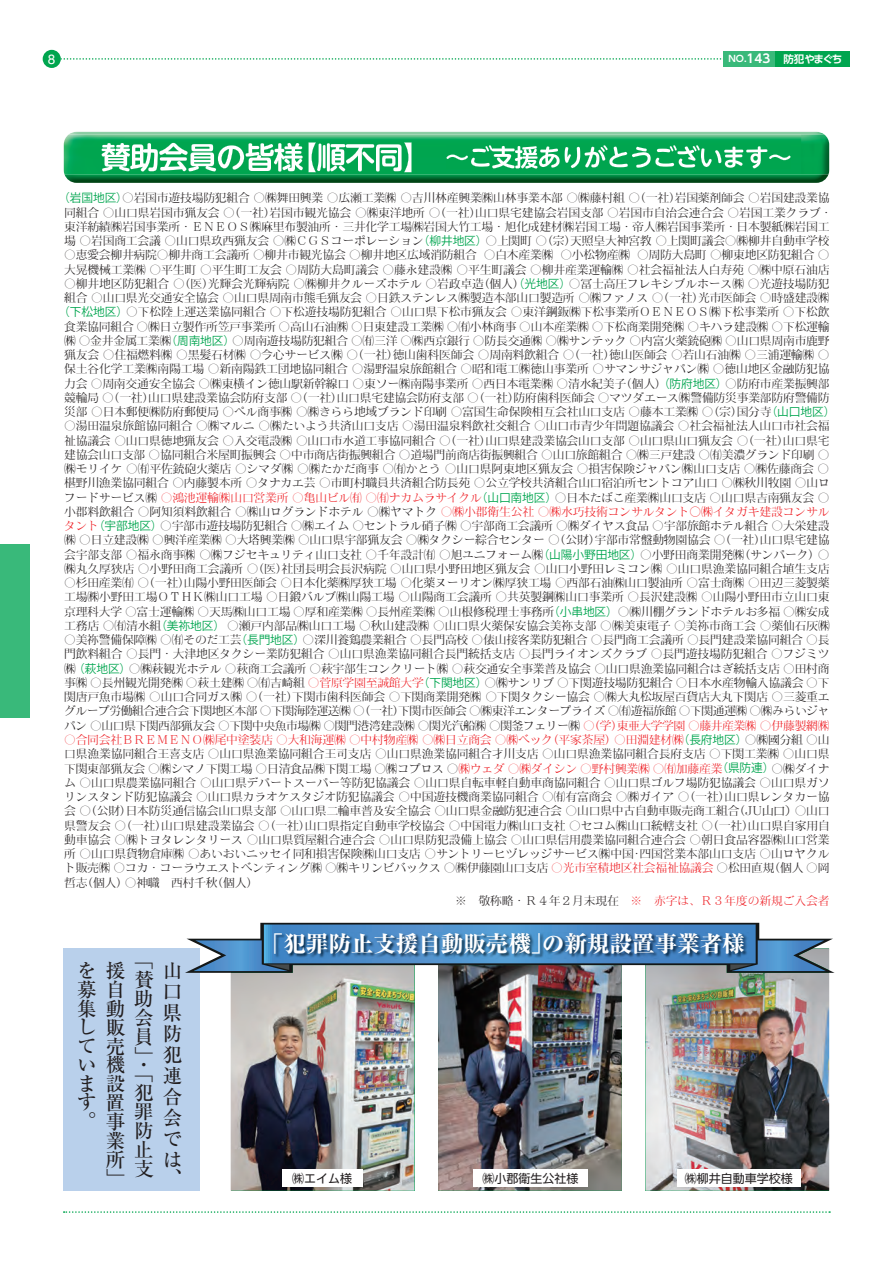
<style>
.page{position:relative;width:893px;height:1263px;background:#fff}
.page>*{position:absolute;margin:0;border:0;box-sizing:border-box;transform-origin:0 0}
.t1{font:800 22.5px "Ryumin Pr 6 N";color:#fff}
.t2{font:500 19.5px/18.9px "Ryumin Pr 6 N";color:#231f20}
.t3{font:13.5px "Helvetica Neue";color:#fff}
.t4{font:12px "UD Shin Go Pr 6 N";color:#231f20}
.t5{font:11.7px/14.2px "NIS M1 SJIS 83 pv RKSJ H";letter-spacing:-.01em;color:#231f20;text-align:justify}
.t6{font:11.7px "NIS M1 SJIS 83 pv RKSJ H";color:#ee1d23}
.t7{font:700 10.5px "UD Shin Go Pro De";letter-spacing:-.13em;color:#fff}
.s1{font-size:9px}
.s2{font-size:12px}
.s3{font-family:"Koz Go Pr 6 N";color:#00a54f}
.s4{color:#ee1d23}
.s5{font-family:"Koz Min Pro"}
.s6{color:#231f20}
</style>
<div class="page">
<svg style="left:61px;top:58px;width:661px;height:2px"></svg>
<div style="left:43px;top:50px;width:18px;height:18px;background:#00a54f;border-radius:50%"></div>
<div style="left:723px;top:51px;width:53px;height:16px;background:#39b97a"></div>
<div style="left:776px;top:51px;width:74px;height:16px;background:#00a54f"></div>
<div style="left:0;top:545px;width:30px;height:173px;background:#39b97a"></div>
<svg style="left:64px;top:1211px;width:766px;height:2px"></svg>
<img style="left:69px;top:132px;width:755px;height:3px">
<img style="left:64px;top:135px;width:765px;height:48px">
<img style="left:102px;top:142px;width:314px;height:30px">
<img style="left:446px;top:145px;width:345px;height:24px">
<div style="left:64px;top:948px;width:136px;height:243px;background:#b9d0eb"></div>
<img style="left:231px;top:973px;width:183px;height:218px">
<img style="left:438px;top:973px;width:184px;height:218px">
<img style="left:645px;top:973px;width:184px;height:218px">
<svg style="left:185px;top:923px;width:649px;height:50px"></svg>
<img style="left:274px;top:933px;width:474px;height:25px">
<div style="left:282px;top:1169px;width:80px;height:17px;background:#fff"></div>
<div style="left:473px;top:1169px;width:115px;height:17px;background:#fff"></div>
<div style="left:677px;top:1169px;width:123px;height:17px;background:#fff"></div>
<p class="t3" style="left:48px;top:49px;width:9px">8</p>
<p class="t7" style="left:728px;top:50px;width:115px"><span class="s1">NO.</span><span class="s2">143</span> 防犯やまぐち</p>
<p class="t5" style="left:58px;top:190px;width:775px;text-align:center"><span class="s3">（岩国地区）</span>○岩国市遊技場防犯組合 ○㈱舞田興業 ○広瀬工業㈱ ○吉川林産興業㈱山林事業本部 ○㈱藤村組 ○（一社）岩国薬剤師会 ○岩国建設業協同組合 ○山口県岩国市猟友会 ○（一社）岩国市観光協会 ○㈱東洋地所 ○（一社）山口県宅建協会岩国支部 ○岩国市自治会連合会 ○岩国工業クラブ・東洋紡績㈱岩国事業所・ＥＮＥＯＳ㈱麻里布製油所・三井化学工場㈱岩国大竹工場・旭化成建材㈱岩国工場・帝人㈱岩国事業所・日本製紙㈱岩国工場 ○岩国商工会議 ○山口県玖西猟友会 ○㈱ＣＧＳコーポレーション<span class="s3">（柳井地区）</span>○上関町 ○（宗）天照皇大神宮教 ○上関町議会○㈱柳井自動車学校</p>
<p class="t5" style="left:64px;top:247px;width:767px">○恵愛会柳井病院○柳井商工会議所 ○柳井市観光協会 ○柳井地区広域消防組合 ○白木産業㈱ ○小松物産㈱ ○周防大島町 ○柳東地区防犯組合 ○大晃機械工業㈱ ○平生町 ○平生町工友会 ○周防大島町議会 ○藤永建設㈱ ○平生町議会 ○柳井産業運輸㈱ ○社会福祉法人白寿苑 ○㈱中原石油店</p>
<p class="t5" style="left:58px;top:276px;width:779px;text-align:center">○柳井地区防犯組合 ○（医）光輝会光輝病院 ○㈱柳井クルーズホテル ○岩政卓造（個人）<span class="s3">（光地区）</span>○冨士高圧フレキシブルホース㈱ ○光遊技場防犯組合 ○山口県光交通安全協会 ○山口県周南市熊毛猟友会 ○日鉄ステンレス㈱製造本部山口製造所 ○㈱ファノス ○（一社）光市医師会 ○時盛建設㈱<span class="s3">（下松地区）</span>○下松陸上運送業協同組合 ○下松遊技場防犯組合 ○山口県下松市猟友会 ○東洋鋼鈑㈱下松事業所ＯＥＮＥＯＳ㈱下松事業所 ○下松飲食業協同組合 ○㈱日立製作所笠戸事業所 ○高山石油㈱ ○日東建設工業㈱ ○㈲小林商事 ○山本産業㈱ ○下松商業開発㈱ ○キハラ建設㈱ ○下松運輸㈱ ○金井金属工業㈱<span class="s3">（周南地区）</span>○周南遊技場防犯組合 ○㈲三洋 ○㈱西京銀行 ○防長交通㈱ ○㈱サンテック ○内富火薬銃砲㈱ ○山口県周南市鹿野猟友会 ○住福燃料㈱ ○黒髪石材㈱ ○今心サービス㈱ ○（一社）徳山歯科医師会 ○周南料飲組合 ○（一社）徳山医師会 ○若山石油㈱ ○三浦運輸㈱ ○保土谷化学工業㈱南陽工場 ○新南陽鉄工団地協同組合 ○湯野温泉旅館組合 ○昭和電工㈱徳山事業所 ○サマンサジャパン㈱ ○徳山地区金融防犯協力会 ○周南交通安全協会 ○㈱東横イン徳山駅新幹線口 ○東ソー㈱南陽事業所 ○西日本電業㈱ ○清水紀美子（個人）<span class="s3">（防府地区）</span>○防府市産業振興部競輪局 ○（一社）山口県建設業協会防府支部 ○（一社）山口県宅建協会防府支部 ○（一社）防府歯科医師会 ○マツダエース㈱警備防災事業部防府警備防災部 ○日本郵便㈱防府郵便局 ○ペル商事㈱ ○㈱きらら地域ブランド印刷 ○富国生命保険相互会社山口支店 ○藤本工業㈱ ○（宗）国分寺<span class="s3">（山口地区）</span></p>
<p class="t5" style="left:64px;top:418px;width:767px">○湯田温泉旅館協同組合 ○㈱マルニ ○㈱たいよう共済山口支店 ○湯田温泉料飲社交組合 ○山口市青少年問題協議会 ○社会福祉法人山口市社会福祉協議会 ○山口県徳地猟友会 ○入交電設㈱ ○山口市水道工事協同組合 ○（一社）山口県建設業協会山口支部 ○山口県山口猟友会 ○（一社）山口県宅建協会山口支部 ○協同組合米屋町振興会 ○中市商店街振興組合 ○道場門前商店街振興組合 ○山口旅館組合 ○㈱三戸建設 ○㈲美濃グランド印刷 ○㈱モリイケ ○㈲平佐銃砲火薬店 ○シマダ㈱ ○㈱たかだ商事 ○㈲かとう ○山口県阿東地区猟友会 ○損害保険ジャパン㈱山口支店 ○㈱佐藤商会 ○椹野川漁業協同組合 ○内藤製本所 ○タナカエ芸 ○市町村職員共済組合防長苑 ○公立学校共済組合山口宿泊所セントコア山口 ○㈱秋川牧園 ○山ロフードサービス㈱ <span class="s4">○鴻池運輸㈱山口営業所 ○亀山ビル㈲ ○㈲ナカムラサイクル</span><span class="s3">（山口南地区）</span>○日本たばこ産業㈱山口支店 ○山口県吉南猟友会 ○小郡料飲組合 ○阿知須料飲組合 ○㈱山ログランドホテル ○㈱ヤマトク <span class="s4">○㈱小郡衛生公社 ○㈱水巧技術コンサルタント〇㈱イタガキ建設コンサルタント</span><span class="s3">（宇部地区）</span>○宇部市遊技場防犯組合 ○㈱エイム ○セントラル硝子㈱ ○宇部商工会議所 ○㈱ダイヤス食品 ○宇部旅館ホテル組合 ○大栄建設㈱ ○日立建設㈱ ○興洋産業㈱ ○大塔興業㈱ ○山口県宇部猟友会 ○㈱タクシー綜合センター ○（公財）宇部市常盤動物園協会 ○（一社）山口県宅建協会宇部支部 ○福永商事㈱ ○㈱フジセキュリティ山口支社 ○千年設計㈲ ○旭ユニフォーム㈱<span class="s3">（山陽小野田地区）</span>○小野田商業開発㈱（サンパーク）○㈱丸久厚狭店 ○小野田商工会議所 ○（医）社団長明会長沢病院 ○山口県小野田地区猟友会 ○山口小野田レミコン㈱ ○山口県漁業協同組合埴生支店</p>
<p class="t5" style="left:64px;top:575px;width:767px">○杉田産業㈲ ○（一社）山陽小野田医師会 ○日本化薬㈱厚狭工場 ○化薬ヌーリオン㈱厚狭工場 ○西部石油㈱山口製油所 ○富士商㈱ ○田辺三菱製薬工場㈱小野田工場ＯＴＨＫ㈱山口工場 ○日鍛バルブ㈱山陽工場 ○山陽商工会議所 ○共英製鋼㈱山口事業所 ○長沢建設㈱ ○山陽小野田市立山口東京理科大学 ○富士運輸㈱ ○天馬㈱山口工場 ○厚和産業㈱ ○長州産業㈱ ○山根修税理士事務所<span class="s3">（小串地区）</span>○㈱川棚グランドホテルお多福 ○㈱安成工務店 ○㈲清水組<span class="s3">（美祢地区）</span> ○瀬戸内部品㈱山口工場 ○秋山建設㈱ ○山口県火薬保安協会美祢支部 ○㈱美東電子 ○美祢市商工会 ○薬仙石灰㈱</p>
<p class="t5" style="left:64px;top:632px;width:767px">○美祢警備保障㈱ ○㈲そのだ工芸<span class="s3">（長門地区）</span>○深川養鶏農業組合 ○長門高校 ○俵山接客業防犯組合 ○長門商工会議所 ○長門建設業協同組合 ○長門飲料組合 ○長門・大津地区タクシー業防犯組合 ○山口県漁業協同組合長門統括支店 ○長門ライオンズクラブ ○長門遊技場防犯組合 ○フジミツ㈱ <span class="s3">（萩地区）</span>○㈱萩観光ホテル ○萩商工会議所 ○萩宇部生コンクリート㈱ ○萩交通安全事業普及協会 ○山口県漁業協同組合はぎ統括支店 ○田村商事㈱ ○長州観光開発㈱ ○萩土建㈱ ○㈲吉崎組 <span class="s4">○菅原学園至誠館大学</span><span class="s3">（下関地区）</span>○㈱サンリブ ○下関遊技場防犯組合 ○日本水産物輸入協議会 ○下関唐戸魚市場㈱ ○山口合同ガス㈱ ○（一社）下関市歯科医師会 ○下関商業開発㈱ ○下関タクシー協会 ○㈱大丸松坂屋百貨店大丸下関店 ○三菱重エグループ労働組合連合会下関地区本部 ○下関海陸運送㈱ ○（一社）下関市医師会 ○㈱東洋エンタープライズ ○㈲遊福旅館 ○下関通運㈱ ○㈱みらいジャパン ○山口県下関西部猟友会 ○下関中央魚市場㈱ ○関門港湾建設㈱ ○関光汽船㈱ ○関釜フェリー㈱ <span class="s4">○（学）東亜大学学園 ○藤井産業㈱ ○伊藤製網㈱</span></p>
<p class="t5" style="left:64px;top:732px;width:767px"><span class="s4">○合同会社ＢＲＥＭＥＮＯ㈱尾中塗装店 ○大和海運㈱ ○中村物産㈱ ○㈱日立商会 ○㈱ベック（平家茶屋）○田淵建材㈱</span><span class="s3">（長府地区）</span>○㈱國分組 ○山口県漁業協同組合王喜支店 ○山口県漁業協同組合王司支店 ○山口県漁業協同組合才川支店 ○山口県漁業協同組合長府支店 ○下関工業㈱ ○山口県下関東部猟友会 ○㈱シマノ下関工場 ○日清食品㈱下関工場 ○㈱コプロス ○<span class="s4">㈱ウェダ ○㈱ダイシン ○野村興業㈱ ○㈲加藤産業</span><span class="s3">（県防連）</span>○㈱ダイナム ○山口県農業協同組合 ○山口県デパートスーパー等防犯協議会 ○山口県自転車軽自動車商協同組合 ○山口県ゴルフ場防犯協議会 ○山口県ガソリンスタンド防犯協議会 ○山口県カラオケスタジオ防犯協議会 ○中国遊技機商業協同組合 ○㈲有富商会 ○㈱ガイア ○（一社）山口県レンタカー協会 ○（公財）日本防災通信協会山口県支部 ○山口県二輪車普及安全協会 ○山口県金融防犯連合会 ○山口県中古自動車販売商工組合（JU<span class="s5">山口）</span>○山口県警友会 ○（一社）山口県建設業協会 ○（一社）山口県指定自動車学校協会 ○中国電力㈱山口支社 ○セコム㈱山口統轄支社 ○（一社）山口県自家用自動車協会 ○㈱トヨタレンタリース ○山口県質屋組合連合会 ○山口県防犯設備上協会 ○山口県信用農業協同組合連合会 ○朝日食品容器㈱山口営業所 ○山口県貨物倉庫㈱ ○あいおいニッセイ同和損害保険㈱山口支店 ○サントリーヒヅレッジサービス㈱中国･四国営業本部山口支店 ○山ロヤクルト販売㈱ ○コカ・コーラウエストベンティング㈱ ○㈱キリンビバックス ○㈱伊藤園山口支店 <span class="s4">○光市室積地区社会福祉協議会</span> ○松田直規（個人 ○岡哲志（個人）○神職　西村千秋（個人）　</p>
<p class="t6" style="left:455px;top:893px;width:376px"><span class="s6">※　敬称略・Ｒ４年２月末現在　</span>※　赤字は、Ｒ３年度の新規ご入会者</p>
<h2 class="t2" style="left:77px;top:961px;width:21px">を募集しています。</h2>
<h2 class="t2" style="left:106px;top:961px;width:21px">援自動販売機設置事業所」</h2>
<h2 class="t2" style="left:134px;top:951px;width:21px">「賛助会員」</h2>
<h2 class="t2" style="left:134px;top:1054px;width:13px">・</h2>
<h2 class="t2" style="left:134px;top:1063px;width:21px;text-align:justify">「犯罪防止支</h2>
<h2 class="t2" style="left:163px;top:959px;width:20px;line-height:21px;text-align:justify">山口県防犯連合会では</h2>
<h2 class="t2" style="left:163px;top:1168px;width:20px">、</h2>
<h1 class="t1" style="left:261px;top:926px;width:485px">「犯罪防止支援自動販売機」の新規設置事業者様</h1>
<p class="t4" style="left:292px;top:1168px;width:61px">㈱エイム様</p>
<p class="t4" style="left:482px;top:1168px;width:97px">㈱小郡衛生公社様</p>
<p class="t4" style="left:685px;top:1168px;width:109px">㈱柳井自動車学校様</p>
</div>
